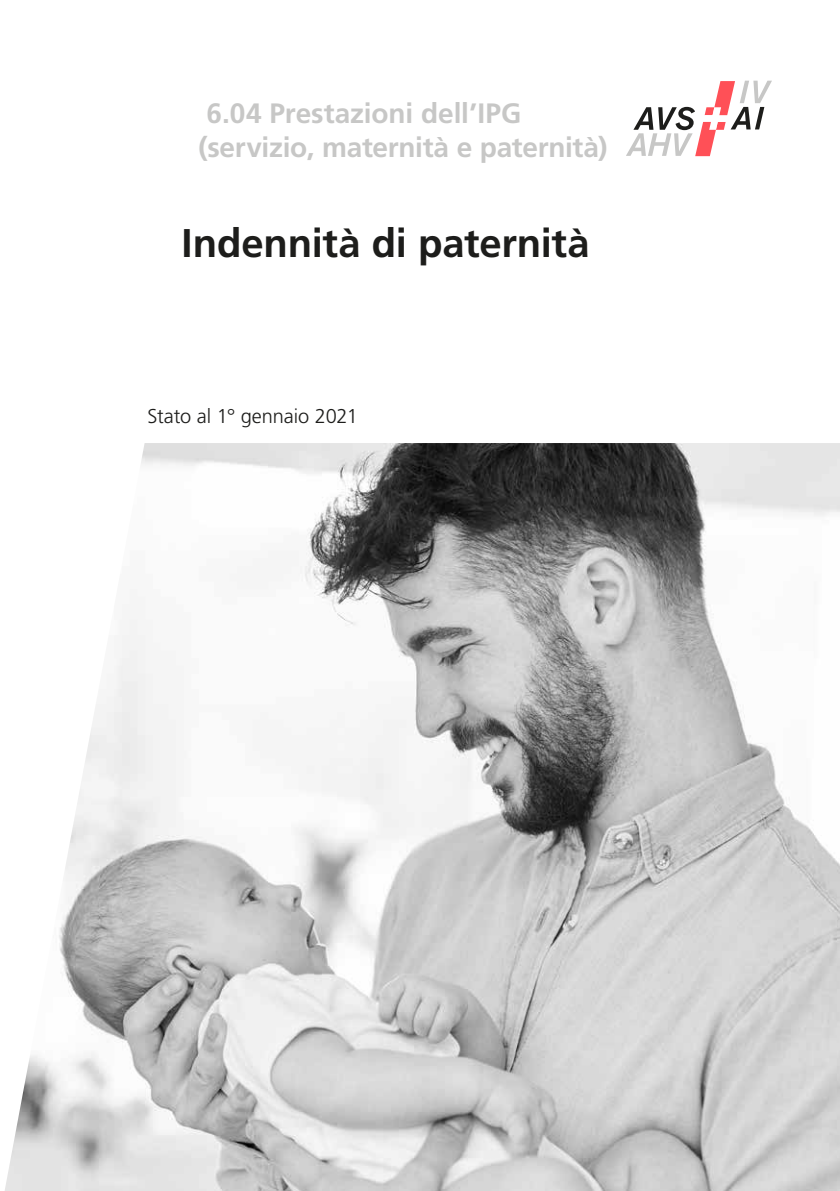
<style>
.page{position:relative;width:840px;height:1191px;background:#fff}
.page>*{position:absolute;margin:0;border:0;box-sizing:border-box;transform-origin:0 0}
.MB_Titel{font:700 40px "Frutiger LT Std";letter-spacing:-.01em;color:#1d1d1b}
.MB_Gruppe_Titelseite{font:700 28px/33.6px "Frutiger LT Std";letter-spacing:-.01em;color:#c7c7c6}
.Grundtext{font:300 20px "Frutiger LT Std";letter-spacing:-.005em;color:#1d1d1b}
</style>
<div class="page">
<svg style="left:626px;top:81px;width:145px;height:75px"></svg>
<img style="left:5px;top:443px;width:834px;height:748px">
<p class="MB_Gruppe_Titelseite" style="left:198px;top:97px;width:410px">6.04 Prestazioni dell’IPG (servizio, maternità e paternità)</p>
<p class="MB_Titel" style="left:181px;top:219px;width:409px">Indennità di paternità</p>
<p class="Grundtext" style="left:147px;top:405px;width:212px">Stato al 1° gennaio 2021</p>
</div>
